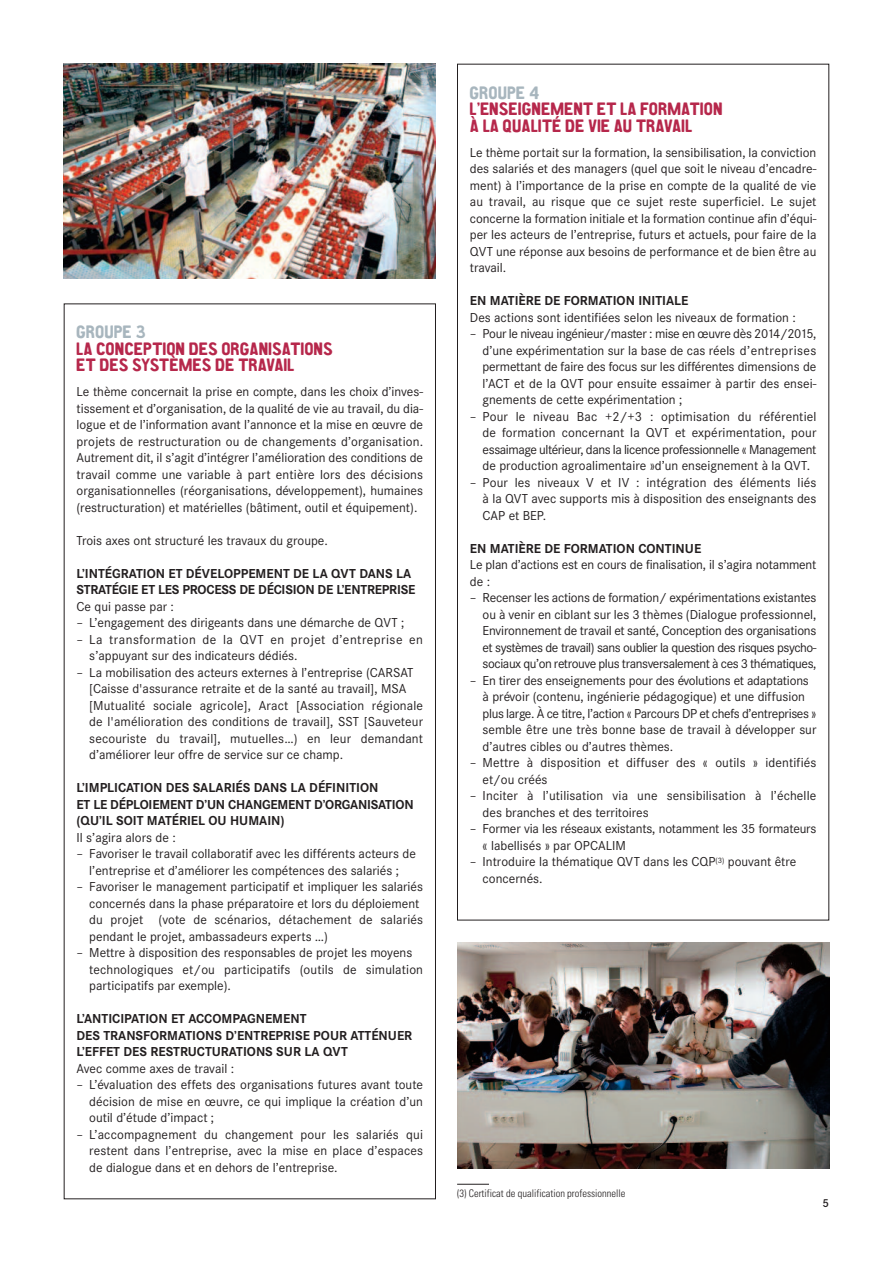
<style>
.page{position:relative;width:893px;height:1263px;background:#fff}
.page>*{position:absolute;margin:0;border:0;box-sizing:border-box;transform-origin:0 0}
.t1{font:18px/16.5px "CA Aires Pro";color:#b6274b}
.t2{font:18px "CA Aires Pro";color:#a8b6be}
.t3{font:13.5px/16.5px "Corporate S";color:#231f20}
.t4{font:700 13.5px/16.5px "Corporate S";color:#231f20}
.t5{font:13.5px/16.5px "Corporate S";letter-spacing:.035em;color:#231f20}
.t6{font:600 12px "Corporate S";color:#231f20}
.t7{font:300 condensed 10.5px "Univers";color:#231f20}
</style>
<div class="page">
<hr style="left:457px;top:1184px;width:32px;height:1px;background:#231f20">
<img style="left:64px;top:64px;width:372px;height:214px">
<img style="left:457px;top:942px;width:372px;height:226px">
<h1 class="t2" style="left:77px;top:326px;width:71px">GROUPE 3</h1>
<h1 class="t1" style="left:77px;top:342px;width:258px">LA CONCEPTION DES ORGANISATIONS<br>ET DES SYSTÈMES DE TRAVAIL</h1>
<p class="t3" style="left:77px;top:383px;width:348px;text-align:justify">le thème concernait la prise en compte, dans les choix d’inves&shy;tissement et d’organisation, de la qualité de vie au travail, du dia&shy;logue et de l’information avant l’annonce et la mise en œuvre de projets de restructuration ou de changements d’organisation. autrement dit, il s’agit d’intégrer l’amélioration des conditions de travail comme une variable à part entière lors des décisions organisationnelles (réorganisations, développement), humaines (restructuration) et matérielles (bâtiment, outil et équipement).</p>
<p class="t3" style="left:77px;top:532px;width:253px">trois axes ont structuré les travaux du groupe.</p>
<p class="t4" style="left:77px;top:565px;width:340px">L’INTÉGRATION ET DÉVELOPPEMENT DE LA QVT DANS LA<br>STRATÉGIE ET LES PROCESS DE DÉCISION DE L’ENTREPRISE</p>
<p class="t3" style="left:77px;top:598px;width:99px">Ce qui passe par :</p>
<p class="t3" style="left:77px;top:614px;width:329px">– l’engagement des dirigeants dans une démarche de Qvt ;</p>
<p class="t5" style="left:89px;top:631px;width:335px;text-indent:-13px">– la transformation de la Qvt en projet d’entreprise en s’appuyant sur des indicateurs dédiés.</p>
<p class="t3" style="left:89px;top:664px;width:335px;text-indent:-13px">– la mobilisation des acteurs externes à l’entreprise (Carsat [Caisse d'assurance retraite et de la santé au travail], msa [mutualité sociale agricole], aract [association régionale de l'amélioration des conditions de travail], sst [sauveteur secouriste du travail], mutuelles…) en leur demandant d’améliorer leur offre de service sur ce champ.</p>
<p class="t4" style="left:77px;top:779px;width:339px">L’IMPLICATION DES SALARIÉS DANS LA DÉFINITION<br>ET LE DÉPLOIEMENT D’UN CHANGEMENT D’ORGANISATION (QU’IL SOIT MATÉRIEL OU HUMAIN)</p>
<p class="t3" style="left:77px;top:829px;width:101px">il s’agira alors de :</p>
<p class="t3" style="left:77px;top:845px;width:341px;text-align:center">– Favoriser le travail collaboratif avec les différents acteurs de l’entreprise et d’améliorer les compétences des salariés ;</p>
<p class="t3" style="left:89px;top:878px;width:335px;text-indent:-13px">– Favoriser le management participatif et impliquer les salariés concernés dans la phase préparatoire et lors du déploiement du projet (vote de scénarios, détachement de salariés pendant le projet, ambassadeurs experts …)</p>
<p class="t3" style="left:89px;top:944px;width:335px;text-indent:-13px">– mettre à disposition des responsables de projet les moyens technologiques et/ou participatifs (outils de simulation participatifs par exemple).</p>
<p class="t4" style="left:76px;top:1010px;width:337px">L’ANTICIPATION ET ACCOMPAGNEMENT<br>DES TRANSFORMATIONS D’ENTREPRISE POUR ATTÉNUER<br>L’EFFET DES RESTRUCTURATIONS SUR LA QVT</p>
<p class="t3" style="left:76px;top:1060px;width:159px">avec comme axes de travail :</p>
<p class="t3" style="left:89px;top:1076px;width:335px;text-align:justify;text-indent:-13px">– l’évaluation des effets des organisations futures avant toute décision de mise en œuvre, ce qui implique la création d’un outil d’étude d’impact ;</p>
<p class="t3" style="left:89px;top:1126px;width:335px;text-align:justify;text-indent:-13px">– l’accompagnement du changement pour les salariés qui restent dans l’entreprise, avec la mise en place d’espaces de dialogue dans et en dehors de l’entreprise.</p>
<h1 class="t2" style="left:470px;top:86px;width:71px">GROUPE 4</h1>
<h1 class="t1" style="left:470px;top:102px;width:254px">L’ENSEIGNEMENT ET LA FORMATION<br>À LA QUALITÉ DE VIE AU TRAVAIL</h1>
<p class="t3" style="left:470px;top:144px;width:348px;text-align:justify">le thème portait sur la formation, la sensibilisation, la conviction des salariés et des managers (quel que soit le niveau d’encadre&shy;ment) à l’importance de la prise en compte de la qualité de vie au travail, au risque que ce sujet reste superficiel. le sujet concerne la formation initiale et la formation continue afin d’équi&shy;per les acteurs de l’entreprise, futurs et actuels, pour faire de la Qvt une réponse aux besoins de performance et de bien être au travail.</p>
<p class="t4" style="left:470px;top:292px;width:220px">EN MATIÈRE DE FORMATION INITIALE</p>
<p class="t3" style="left:470px;top:309px;width:327px">des actions sont identifiées selon les niveaux de formation :</p>
<p class="t3" style="left:483px;top:325px;width:335px;text-align:justify;text-indent:-13px">– pour le niveau ingénieur/master : mise en œuvre dès 2014/2015, d’une expérimentation sur la base de cas réels d’entreprises permettant de faire des focus sur les différentes dimensions de l’aCt et de la Qvt pour ensuite essaimer à partir des ensei&shy;gnements de cette expérimentation ;</p>
<p class="t3" style="left:483px;top:408px;width:335px;text-align:justify;text-indent:-13px">– pour le niveau bac +2/+3 : optimisation du référentiel de formation concernant la Qvt et expérimentation, pour essaimage ultérieur, dans la licence professionnelle « management de production agroalimentaire »d’un enseignement à la Qvt.</p>
<p class="t3" style="left:483px;top:474px;width:335px;text-align:justify;text-indent:-13px">– pour les niveaux v et iv : intégration des éléments liés à la Qvt avec supports mis à disposition des enseignants des Cap et bep.</p>
<p class="t4" style="left:470px;top:540px;width:233px">EN MATIÈRE DE FORMATION CONTINUE</p>
<p class="t3" style="left:470px;top:556px;width:348px">le plan d’actions est en cours de finalisation, il s’agira notamment de :</p>
<p class="t3" style="left:483px;top:589px;width:335px;text-align:justify;text-indent:-13px">– recenser les actions de formation/ expérimentations existantes ou à venir en ciblant sur les 3 thèmes (dialogue professionnel, environnement de travail et santé, Conception des organisations et systèmes de travail) sans oublier la question des risques psycho&shy;sociaux qu’on retrouve plus transversalement à ces 3 thématiques,</p>
<p class="t3" style="left:483px;top:672px;width:335px;text-indent:-13px">– en tirer des enseignements pour des évolutions et adaptations à prévoir (contenu, ingénierie pédagogique) et une diffusion plus large. À ce titre, l’action « parcours dp et chefs d’entreprises » semble être une très bonne base de travail à développer sur d’autres cibles ou d’autres thèmes.</p>
<p class="t3" style="left:483px;top:754px;width:335px;text-indent:-13px">– mettre à disposition et diffuser des « outils » identifiés et/ou créés</p>
<p class="t3" style="left:483px;top:787px;width:335px;text-indent:-13px">– inciter à l’utilisation via une sensibilisation à l’échelle des branches et des territoires</p>
<p class="t3" style="left:483px;top:820px;width:335px;text-indent:-13px">– Former via les réseaux existants, notamment les 35 formateurs « labellisés » par opCalim</p>
<p class="t3" style="left:483px;top:853px;width:315px;text-indent:-13px">– introduire la thématique Qvt dans les CQp<sup>(3)</sup> pouvant être concernés.</p>
<p class="t7" style="left:457px;top:1189px;width:170px">(3) Certificat de qualification professionnelle</p>
<p class="t6" style="left:822px;top:1196px;width:8px">5</p>
</div>
